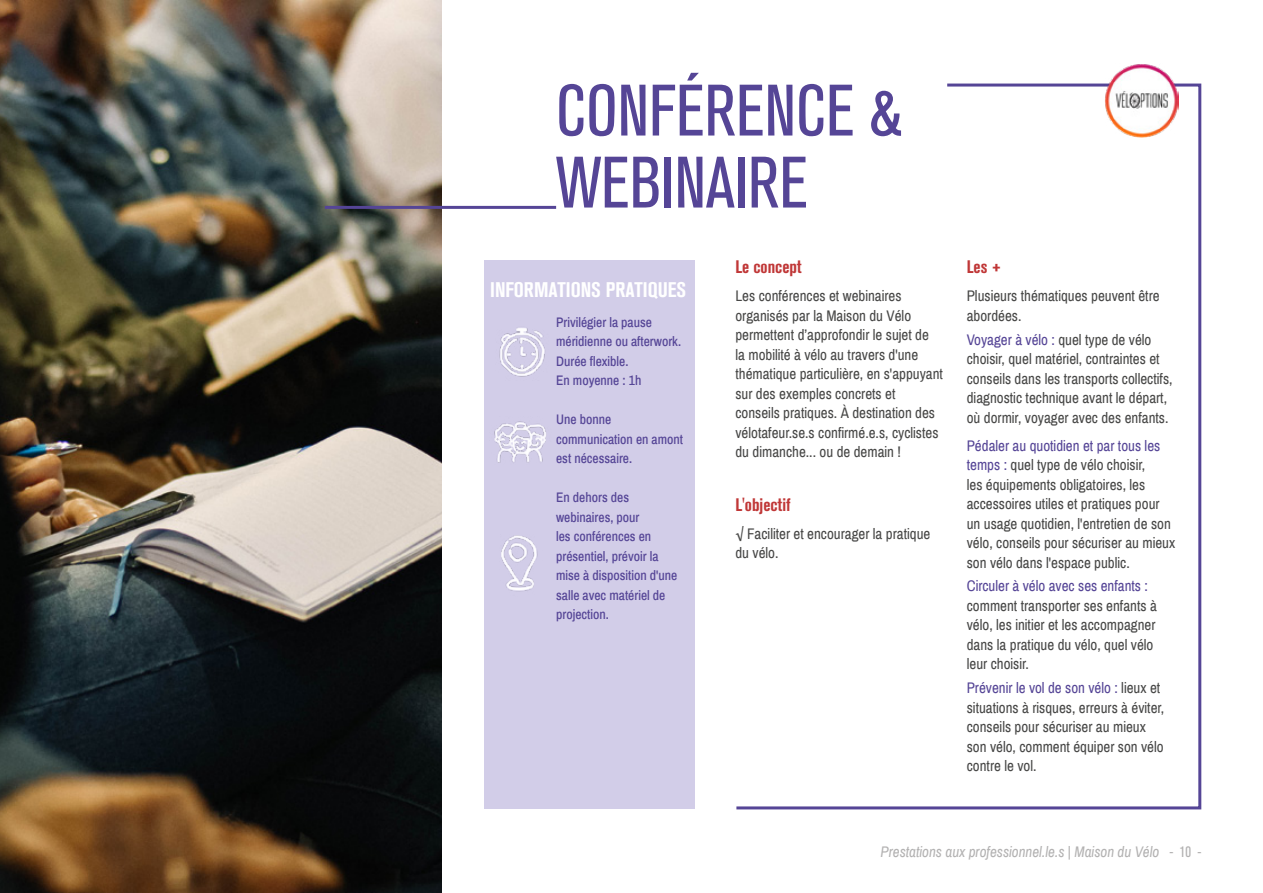
<style>
.page{position:relative;width:1263px;height:893px;background:#fff}
.page>*{position:absolute;margin:0;border:0;box-sizing:border-box;transform-origin:0 0}
.t1{font:condensed 72px/72px "Akzidenz Grotesk BQ";color:#554596}
.t2{font:700 condensed 21px "Akzidenz Grotesk BQ";color:#fff}
.t3{font:700 condensed 18px "Akzidenz Grotesk BQ";color:#c03737}
.t4{font:15px/19.5px "Archivo Narrow";color:#474746}
.t5{font:italic 15px "Archivo Narrow";color:#b3b2b2}
.t6{font:15px "Archivo Narrow";color:#554596}
.t7{font:500 13.5px/19.5px "Archivo Narrow";color:#554596}
.s1{color:#554596}
.s2{font-family:"Akzidenz Grotesk BQ";font-style:normal;font-stretch:condensed}
</style>
<div class="page">
<svg style="left:736px;top:83px;width:466px;height:727px"></svg>
<div style="left:484px;top:261px;width:210px;height:548px;background:#d2cde8"></div>
<img style="left:501px;top:535px;width:37px;height:57px">
<img style="left:494px;top:421px;width:52px;height:42px">
<img style="left:0;top:0;width:441px;height:893px">
<hr style="left:325px;top:206px;width:231px;height:3px;background:#554596">
<img style="left:499px;top:328px;width:46px;height:49px">
<img style="left:1104px;top:64px;width:75px;height:73px">
<h1 class="t1" style="left:556px;top:76px;width:348px">CONFÉRENCE &amp;<br>WEBINAIRE</h1>
<h2 class="t2" style="left:490px;top:277px;width:197px">INFORMATIONS PRATIQUES</h2>
<p class="t7" style="left:556px;top:312px;width:126px">Privilégier la pause méridienne ou afterwork.<br>Durée flexible.<br>En moyenne : 1h</p>
<p class="t7" style="left:556px;top:410px;width:128px">Une bonne communication en amont est nécessaire.</p>
<p class="t7" style="left:556px;top:488px;width:123px">En dehors des webinaires, pour<br>les conférences en présentiel, prévoir la mise à disposition d'une salle avec matériel de projection.</p>
<p class="t3" style="left:735px;top:257px;width:68px">Le concept</p>
<p class="t4" style="left:735px;top:287px;width:209px">Les conférences et webinaires organisés par la Maison du Vélo permettent d’approfondir le sujet de<br>la mobilité à vélo au travers d'une thématique particulière, en s'appuyant sur des exemples concrets et conseils pratiques. À destination des vélotafeur.se.s confirmé.e.s, cyclistes du dimanche... ou de demain !</p>
<p class="t3" style="left:735px;top:494px;width:57px">L'objectif</p>
<p class="t4" style="left:735px;top:524px;width:196px">√ Faciliter et encourager la pratique du vélo.</p>
<p class="t3" style="left:967px;top:257px;width:36px">Les +</p>
<p class="t4" style="left:967px;top:287px;width:194px">Plusieurs thématiques peuvent être abordées.</p>
<p class="t4" style="left:967px;top:330px;width:207px"><span class="s1">Voyager à vélo :</span> quel type de vélo choisir, quel matériel, contraintes et conseils dans les transports collectifs, diagnostic technique avant le départ, où dormir, voyager avec des enfants.</p>
<p class="t4" style="left:967px;top:436px;width:210px"><span class="s1">Pédaler au quotidien et par tous les temps :</span> quel type de vélo choisir,<br>les équipements obligatoires, les accessoires utiles et pratiques pour un usage quotidien, l'entretien de son vélo, conseils pour sécuriser au mieux son vélo dans l'espace public.</p>
<p class="t6" style="left:967px;top:577px;width:183px">Circuler à vélo avec ses enfants :</p>
<p class="t4" style="left:967px;top:596px;width:192px">comment transporter ses enfants à vélo, les initier et les accompagner dans la pratique du vélo, quel vélo leur choisir.</p>
<p class="t4" style="left:967px;top:678px;width:199px"><span class="s1">Prévenir le vol de son vélo :</span> lieux et situations à risques, erreurs à éviter, conseils pour sécuriser au mieux son vélo, comment équiper son vélo contre le vol.</p>
<p class="t5" style="left:880px;top:843px;width:322px">Prestations aux professionnel.le.s | Maison du Vélo <span class="s2">- 10 -</span></p>
</div>
